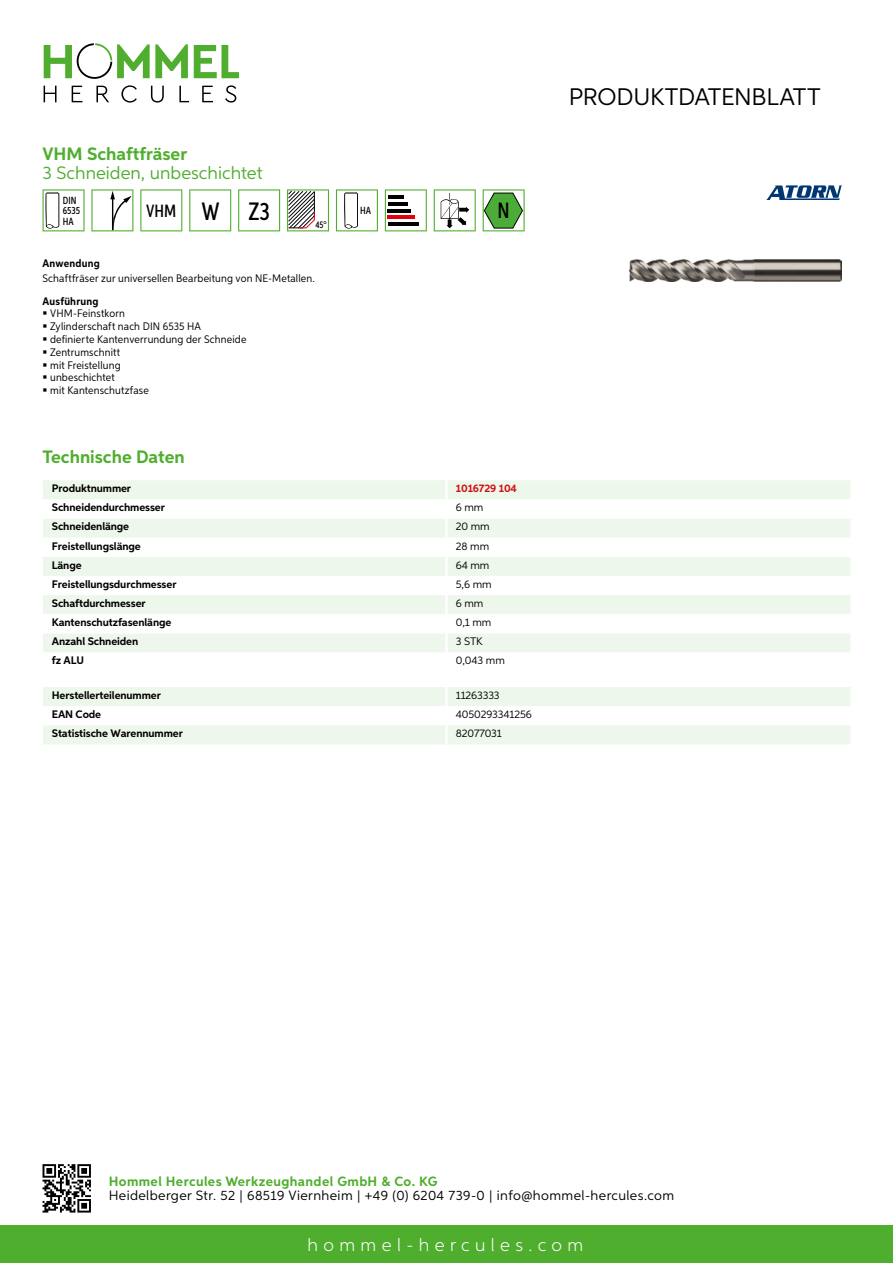
<style>
.page{position:relative;width:893px;height:1263px;background:#fff}
.page>*{position:absolute;margin:0;border:0;box-sizing:border-box;transform-origin:0 0}
.t1{font:24px "Aspira";letter-spacing:-.01em;color:#000}
.t2{font:500 22.2px "Aspira XX Nar";color:#000}
.t3{font:700 18px "Aspira";color:#50ae2f}
.t4{font:18px "Aspira";color:#50ae2f}
.t5{font:300 18px "Aspira";letter-spacing:.3em;color:#fff}
.t6{font:500 17.85px "Aspira XX Nar";color:#000}
.t7{font:13.5px "Aspira";letter-spacing:.03em;color:#000}
.t8{font:700 13.5px "Aspira";letter-spacing:.03em;color:#50ae2f}
.t9{font:700 10.95px "Aspira";letter-spacing:-.01em;color:#000}
.t10{font:10.95px/12.8px "Aspira Nar";letter-spacing:.015em;color:#000}
.t11{font:10.95px "Aspira";letter-spacing:-.01em;color:#000}
.t12{font:700 10.95px "Aspira Nar";letter-spacing:.02em;color:#000}
.t13{font:700 10.95px "Aspira";letter-spacing:-.01em;color:#cd1013}
.t14{font:500 10.35px/10.4px "Aspira XX Nar";color:#000}
.t15{font:500 9.6px "Aspira XX Nar";color:#000}
.s1{font-size:25.2px}
</style>
<div class="page">
<div style="left:0;top:1226px;width:893px;height:37px;background:#50ae2f"></div>
<svg style="left:43px;top:1164px;width:48px;height:48px"></svg>
<svg style="left:194px;top:45px;width:45px;height:33px"></svg>
<svg style="left:44px;top:43px;width:144px;height:36px"></svg>
<svg style="left:44px;top:86px;width:13px;height:16px"></svg>
<svg style="left:72px;top:86px;width:10px;height:16px"></svg>
<svg style="left:96px;top:86px;width:13px;height:16px"></svg>
<svg style="left:121px;top:85px;width:16px;height:18px"></svg>
<svg style="left:151px;top:86px;width:13px;height:17px"></svg>
<svg style="left:179px;top:86px;width:10px;height:16px"></svg>
<svg style="left:202px;top:86px;width:11px;height:16px"></svg>
<svg style="left:225px;top:85px;width:11px;height:18px"></svg>
<div style="left:43px;top:480px;width:807px;height:19px;background:#eef7eb"></div>
<svg style="left:43px;top:519px;width:807px;height:133px;fill:#eef7eb"></svg>
<hr style="left:445px;top:480px;width:3px;height:19px;background:#fff">
<hr style="left:445px;top:519px;width:3px;height:19px;background:#fff">
<hr style="left:445px;top:538px;width:3px;height:19px;background:#fff">
<hr style="left:445px;top:557px;width:3px;height:19px;background:#fff">
<hr style="left:445px;top:576px;width:3px;height:19px;background:#fff">
<hr style="left:445px;top:595px;width:3px;height:19px;background:#fff">
<hr style="left:445px;top:614px;width:3px;height:19px;background:#fff">
<hr style="left:445px;top:633px;width:3px;height:19px;background:#fff">
<svg style="left:43px;top:687px;width:807px;height:57px"></svg>
<hr style="left:445px;top:725px;width:3px;height:19px;background:#fff">
<svg style="left:43px;top:189px;width:42px;height:42px"></svg>
<svg style="left:91px;top:189px;width:42px;height:42px"></svg>
<svg style="left:140px;top:189px;width:42px;height:42px"></svg>
<svg style="left:189px;top:189px;width:42px;height:42px"></svg>
<svg style="left:238px;top:189px;width:42px;height:42px"></svg>
<svg style="left:287px;top:189px;width:42px;height:42px"></svg>
<svg style="left:336px;top:189px;width:42px;height:42px"></svg>
<svg style="left:385px;top:189px;width:42px;height:42px"></svg>
<hr style="left:388px;top:196px;width:16px;height:3px;background:#000">
<hr style="left:388px;top:202px;width:19px;height:4px;background:#000">
<hr style="left:388px;top:209px;width:23px;height:3px;background:#000">
<hr style="left:388px;top:216px;width:27px;height:3px;background:#e3000b">
<hr style="left:388px;top:222px;width:30px;height:4px;background:#000">
<svg style="left:434px;top:189px;width:42px;height:42px"></svg>
<svg style="left:483px;top:189px;width:42px;height:42px"></svg>
<img style="left:629px;top:259px;width:213px;height:23px">
<svg style="left:766px;top:185px;width:76px;height:15px"></svg>
<h3 class="t3" style="left:43px;top:142px;width:146px">VHM Schaftfräser</h3>
<h3 class="t4" style="left:43px;top:162px;width:222px">3 Schneiden, unbeschichtet</h3>
<p class="t14" style="left:63px;top:195px;width:19px">DIN<br>6535<br>HA</p>
<h3 class="t6" style="left:146px;top:200px;width:125px">VHM <span class="s1">W Z3</span></h3>
<p class="t15" style="left:315px;top:219px;width:13px">45°</p>
<p class="t12" style="left:43px;top:257px;width:59px">Anwendung</p>
<p class="t10" style="left:43px;top:272px;width:274px">Schaftfräser zur universellen Bearbeitung von NE-Metallen.</p>
<p class="t12" style="left:43px;top:294px;width:58px">Ausführung</p>
<p class="t10" style="left:50px;top:307px;width:198px">VHM-Feinstkorn<br>Zylinderschaft nach DIN 6535 HA definierte Kantenverrundung der Schneide<br>Zentrumschnitt<br>mit Freistellung<br>unbeschichtet<br>mit Kantenschutzfase</p>
<p class="t14" style="left:360px;top:205px;width:12px">HA</p>
<h2 class="t2" style="left:498px;top:197px;width:14px">N</h2>
<h3 class="t3" style="left:43px;top:446px;width:144px">Technische Daten</h3>
<p class="t9" style="left:52px;top:482px;width:81px">Produktnummer</p>
<p class="t13" style="left:456px;top:482px;width:63px">1016729 104</p>
<p class="t9" style="left:52px;top:501px;width:115px">Schneidendurchmesser</p>
<p class="t11" style="left:456px;top:501px;width:29px">6 mm</p>
<p class="t9" style="left:52px;top:520px;width:79px">Schneidenlänge</p>
<p class="t11" style="left:456px;top:520px;width:35px">20 mm</p>
<p class="t9" style="left:52px;top:539px;width:90px">Freistellungslänge</p>
<p class="t11" style="left:456px;top:539px;width:35px">28 mm</p>
<p class="t9" style="left:52px;top:558px;width:31px">Länge</p>
<p class="t11" style="left:456px;top:558px;width:35px">64 mm</p>
<p class="t9" style="left:52px;top:577px;width:126px">Freistellungsdurchmesser</p>
<p class="t11" style="left:456px;top:577px;width:37px">5,6 mm</p>
<p class="t9" style="left:52px;top:596px;width:95px">Schaftdurchmesser</p>
<p class="t11" style="left:456px;top:597px;width:29px">6 mm</p>
<p class="t9" style="left:52px;top:616px;width:121px">Kantenschutzfasenlänge</p>
<p class="t11" style="left:456px;top:616px;width:37px">0,1 mm</p>
<p class="t9" style="left:52px;top:635px;width:88px">Anzahl Schneiden</p>
<p class="t11" style="left:456px;top:635px;width:22px">3 STK</p>
<p class="t9" style="left:52px;top:654px;width:34px">fz ALU</p>
<p class="t11" style="left:456px;top:654px;width:51px">0,043 mm</p>
<p class="t9" style="left:52px;top:688px;width:111px">Herstellerteilenummer</p>
<p class="t11" style="left:456px;top:688px;width:45px">11263333</p>
<p class="t9" style="left:52px;top:708px;width:51px">EAN Code</p>
<p class="t11" style="left:456px;top:708px;width:78px">4050293341256</p>
<p class="t9" style="left:52px;top:727px;width:132px">Statistische Warennummer</p>
<p class="t11" style="left:456px;top:727px;width:48px">82077031</p>
<h1 class="t1" style="left:569px;top:82px;width:253px">Produktdatenblatt</h1>
<p class="t8" style="left:109px;top:1172px;width:330px">Hommel Hercules Werkzeughandel GmbH &amp; Co. KG</p>
<p class="t7" style="left:109px;top:1187px;width:567px">Heidelberger Str. 52 | 68519 Viernheim | +49 (0) 6204 739-0 | info@hommel-hercules.com</p>
<h3 class="t5" style="left:307px;top:1234px;width:277px">hommel-hercules.com</h3>
</div>
